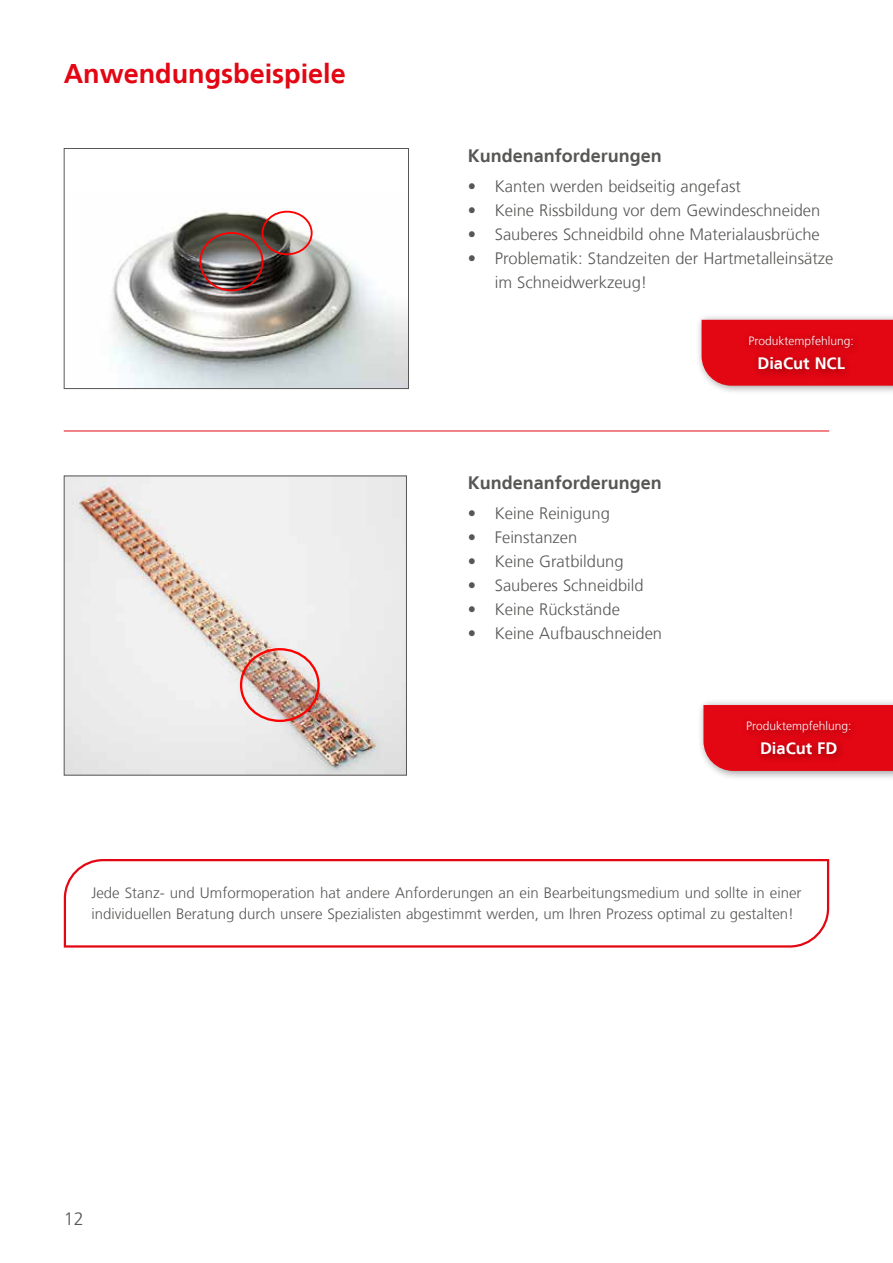
<style>
.page{position:relative;width:893px;height:1263px;background:#fff}
.page>*{position:absolute;margin:0;border:0;box-sizing:border-box;transform-origin:0 0}
.t1{font:700 27px "Frutiger LT";color:#e30613}
.t2{font:700 18px "Frutiger LT";color:#575756}
.t3{font:300 18px "Frutiger LT Std";color:#575756}
.t4{font:300 16.5px/24px "Frutiger LT";color:#575756}
.t5{font:700 16.5px "Frutiger LT";color:#fff}
.t6{font:300 15px/21px "Frutiger LT";color:#575756}
.t7{font:300 12px "Frutiger LT";color:#fff}
</style>
<div class="page">
<svg style="left:63px;top:859px;width:767px;height:89px"></svg>
<hr style="left:64px;top:431px;width:765px;height:1px;background:#e30613">
<img style="left:111px;top:210px;width:296px;height:177px">
<div style="left:199px;top:232px;width:64px;height:59px;border:2px solid #f00;border-radius:50%"></div>
<div style="left:262px;top:211px;width:51px;height:44px;border:2px solid #f00;border-radius:50%"></div>
<div style="left:64px;top:148px;width:345px;height:241px;border:1px solid #575756"></div>
<img style="left:66px;top:478px;width:339px;height:295px">
<div style="left:240px;top:648px;width:80px;height:74px;border:2px solid #f00;border-radius:50%"></div>
<div style="left:64px;top:476px;width:343px;height:299px;border:1px solid #575756"></div>
<div style="left:695px;top:313px;width:198px;height:83px;background:#000;opacity:.4"></div>
<div style="left:702px;top:320px;width:191px;height:66px;background:#e30613"></div>
<div style="left:743px;top:330px;width:118px;height:49px;background:#000;opacity:.4"></div>
<div style="left:697px;top:698px;width:196px;height:83px;background:#000;opacity:.4"></div>
<div style="left:703px;top:705px;width:190px;height:66px;background:#e30613"></div>
<div style="left:741px;top:715px;width:118px;height:49px;background:#000;opacity:.4"></div>
<h1 class="t1" style="left:64px;top:58px;width:284px">Anwendungsbeispiele</h1>
<p class="t2" style="left:468px;top:145px;width:196px">Kundenanforderungen</p>
<p class="t4" style="left:468px;top:174px;width:275px">• Kanten werden beidseitig angefast</p>
<p class="t4" style="left:468px;top:198px;width:354px">• Keine Rissbildung vor dem Gewindeschneiden</p>
<p class="t4" style="left:468px;top:222px;width:354px">• Sauberes Schneidbild ohne Materialausbrüche</p>
<p class="t4" style="left:495px;top:246px;width:340px;text-indent:-27px">• Problematik: Standzeiten der Hartmetalleinsätze im Schneidwerkzeug!</p>
<p class="t2" style="left:468px;top:472px;width:196px">Kundenanforderungen</p>
<p class="t4" style="left:468px;top:502px;width:144px">• Keine Reinigung</p>
<p class="t4" style="left:468px;top:526px;width:111px">• Feinstanzen</p>
<p class="t4" style="left:468px;top:550px;width:157px">• Keine Gratbildung</p>
<p class="t4" style="left:468px;top:574px;width:177px">• Sauberes Schneidbild</p>
<p class="t4" style="left:468px;top:598px;width:154px">• Keine Rückstände</p>
<p class="t4" style="left:468px;top:622px;width:196px">• Keine Aufbauschneiden</p>
<p class="t7" style="left:748px;top:334px;width:107px">Produktempfehlung:</p>
<p class="t5" style="left:757px;top:354px;width:89px">DiaCut NCL</p>
<p class="t7" style="left:746px;top:719px;width:107px">Produktempfehlung:</p>
<p class="t5" style="left:760px;top:739px;width:79px">DiaCut FD</p>
<p class="t6" style="left:91px;top:883px;width:712px">Jede Stanz- und Umformoperation hat andere Anforderungen an ein Bearbeitungsmedium und sollte in einer individuellen Beratung durch unsere Spezialisten abgestimmt werden, um Ihren Prozess optimal zu gestalten!</p>
<p class="t3" style="left:64px;top:1208px;width:22px">12</p>
</div>
